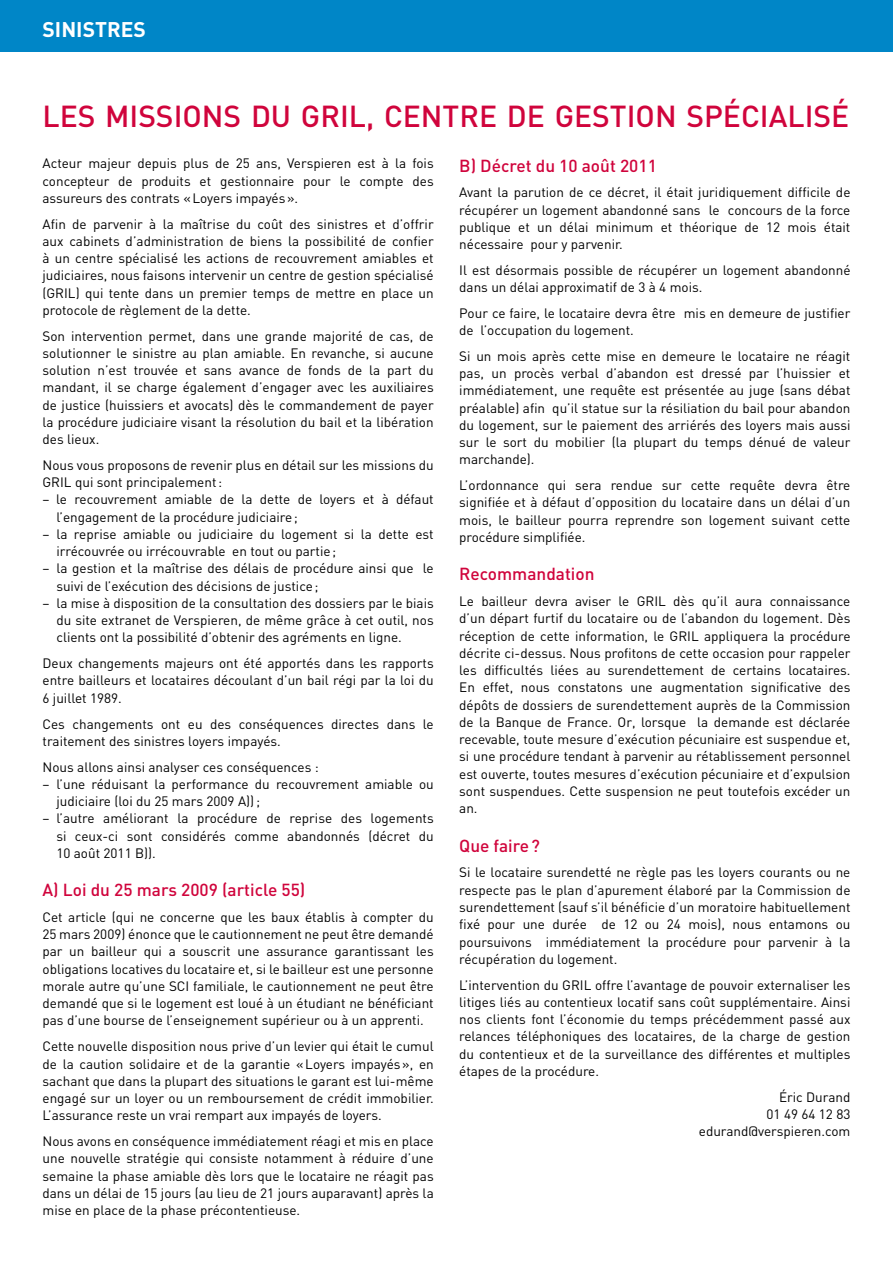
<style>
.page{position:relative;width:893px;height:1263px;background:#fff}
.page>*{position:absolute;margin:0;border:0;box-sizing:border-box;transform-origin:0 0}
.t1{font:500 30px "DIN";color:#d0043c}
.t2{font:700 21px "DIN";color:#fff}
.t3{font:500 17.25px "DIN";color:#d0043c}
.t4{font:13.5px/17.2px "DIN";color:#000;text-align:justify}
</style>
<div class="page">
<div style="left:0;top:0;width:893px;height:51px;background:#0086c7"></div>
<h2 class="t2" style="left:43px;top:15px;width:12px">SINIS</h2>
<h2 class="t2" style="left:95px;top:15px;width:26px">TRES</h2>
<h1 class="t1" style="left:43px;top:97px;width:808px">Les missions du GRI L, centre de gestion spécialisé</h1>
<p class="t4" style="left:43px;top:155px;width:393px">Acteur majeur depuis plus de 25 ans, Verspieren est à la fois concepteur de produits et gestionnaire pour le compte des assureurs des contrats «Loyers impayés».</p>
<p class="t4" style="left:43px;top:215px;width:393px">Afin de parvenir à la maîtrise du coût des sinistres et d’offrir aux cabinets d’administration de biens la possibilité de confier à un centre spécialisé les actions de recouvrement amiables et judiciaires, nous faisons intervenir un centre de gestion spécialisé (GRIL) qui tente dans un premier temps de mettre en place un protocole de règlement de la dette.</p>
<p class="t4" style="left:43px;top:327px;width:393px">Son intervention permet, dans une grande majorité de cas, de solutionner le sinistre au plan amiable. En revanche, si aucune solution n’est trouvée et sans avance de fonds de la part du mandant, il se charge également d’engager avec les auxiliaires de justice (huissiers et avocats) dès le commandement de payer la procédure judiciaire visant la résolution du bail et la libération des lieux.</p>
<p class="t4" style="left:43px;top:456px;width:393px">Nous vous proposons de revenir plus en détail sur les missions du<br>GRIL qui sont principalement:</p>
<p class="t4" style="left:56px;top:491px;width:379px;text-indent:-14px">– le recouvrement amiable de la dette de loyers et à défaut l’engagement de la procédure judiciaire;</p>
<p class="t4" style="left:56px;top:525px;width:379px;text-indent:-14px">– la reprise amiable ou judiciaire du logement si la dette est irrécouvrée ou irrécouvrable en tout ou partie;</p>
<p class="t4" style="left:56px;top:560px;width:379px;text-indent:-14px">– la gestion et la maîtrise des délais de procédure ainsi que le suivi de l’exécution des décisions de justice;</p>
<p class="t4" style="left:56px;top:594px;width:379px;text-indent:-14px">– la mise à disposition de la consultation des dossiers par le biais du site extranet de Verspieren, de même grâce à cet outil, nos clients ont la possibilité d’obtenir des agréments en ligne.</p>
<p class="t4" style="left:43px;top:654px;width:393px">Deux changements majeurs ont été apportés dans les rapports entre bailleurs et locataires découlant d’un bail régi par la loi du 6 juillet 1989.</p>
<p class="t4" style="left:43px;top:715px;width:393px">Ces changements ont eu des conséquences directes dans le traitement des sinistres loyers impayés.</p>
<p class="t4" style="left:43px;top:758px;width:278px">Nous allons ainsi analyser ces conséquences :</p>
<p class="t4" style="left:56px;top:775px;width:379px;text-indent:-14px">– l’une réduisant la performance du recouvrement amiable ou judiciaire (loi du 25 mars 2009 A));</p>
<p class="t4" style="left:56px;top:809px;width:379px;text-indent:-14px">– l’autre améliorant la procédure de reprise des logements si ceux-ci sont considérés comme abandonnés (décret du 10 août 2011 B)).</p>
<p class="t3" style="left:43px;top:879px;width:264px">A) Loi du 25 mars 2009 (article 55)</p>
<p class="t4" style="left:43px;top:908px;width:393px">Cet article (qui ne concerne que les baux établis à compter du 25 mars 2009) énonce que le cautionnement ne peut être demandé par un bailleur qui a souscrit une assurance garantissant les obligations locatives du locataire et, si le bailleur est une personne morale autre qu’une SCI familiale, le cautionnement ne peut être demandé que si le logement est loué à un étudiant ne bénéficiant pas d’une bourse de l’enseignement supérieur ou à un apprenti.</p>
<p class="t4" style="left:43px;top:1037px;width:393px">Cette nouvelle disposition nous prive d’un levier qui était le cumul de la caution solidaire et de la garantie «Loyers impayés», en sachant que dans la plupart des situations le garant est lui-même engagé sur un loyer ou un remboursement de crédit immobilier.<br>L’assurance reste un vrai rempart aux impayés de loyers.</p>
<p class="t4" style="left:43px;top:1132px;width:393px">Nous avons en conséquence immédiatement réagi et mis en place une nouvelle stratégie qui consiste notamment à réduire d’une semaine la phase amiable dès lors que le locataire ne réagit pas dans un délai de 15 jours (au lieu de 21 jours auparavant) après la mise en place de la phase précontentieuse.</p>
<p class="t3" style="left:459px;top:154px;width:199px">B) Décret du 10 août 2011</p>
<p class="t4" style="left:459px;top:184px;width:393px">Avant la parution de ce décret, il était juridiquement difficile de récupérer un logement abandonné sans le concours de la force publique et un délai minimum et théorique de 12 mois était nécessaire pour y parvenir.</p>
<p class="t4" style="left:459px;top:261px;width:393px">Il est désormais possible de récupérer un logement abandonné dans un délai approximatif de 3 à 4 mois.</p>
<p class="t4" style="left:459px;top:304px;width:393px">Pour ce faire, le locataire devra être mis en demeure de justifier de l’occupation du logement.</p>
<p class="t4" style="left:459px;top:347px;width:393px">Si un mois après cette mise en demeure le locataire ne réagit pas, un procès verbal d’abandon est dressé par l’huissier et immédiatement, une requête est présentée au juge (sans débat préalable) afin qu’il statue sur la résiliation du bail pour abandon du logement, sur le paiement des arriérés des loyers mais aussi sur le sort du mobilier (la plupart du temps dénué de valeur marchande).</p>
<p class="t4" style="left:459px;top:476px;width:393px">L’ordonnance qui sera rendue sur cette requête devra être signifiée et à défaut d’opposition du locataire dans un délai d’un mois, le bailleur pourra reprendre son logement suivant cette procédure simplifiée.</p>
<p class="t3" style="left:459px;top:563px;width:137px">Recommandation</p>
<p class="t4" style="left:459px;top:592px;width:393px">Le bailleur devra aviser le GRIL dès qu’il aura connaissance d’un départ furtif du locataire ou de l’abandon du logement. Dès réception de cette information, le GRIL appliquera la procédure décrite ci-dessus. Nous profitons de cette occasion pour rappeler les difficultés liées au surendettement de certains locataires.<br>En effet, nous constatons une augmentation significative des dépôts de dossiers de surendettement auprès de la Commission de la Banque de France. Or, lorsque la demande est déclarée recevable, toute mesure d’exécution pécuniaire est suspendue et, si une procédure tendant à parvenir au rétablissement personnel est ouverte, toutes mesures d’exécution pécuniaire et d’expulsion sont suspendues. Cette suspension ne peut toutefois excéder un an.</p>
<p class="t3" style="left:459px;top:834px;width:82px">Que faire?</p>
<p class="t4" style="left:459px;top:864px;width:393px">Si le locataire surendetté ne règle pas les loyers courants ou ne respecte pas le plan d’apurement élaboré par la Commission de surendettement (sauf s’il bénéficie d’un moratoire habituellement fixé pour une durée de 12 ou 24 mois), nous entamons ou poursuivons immédiatement la procédure pour parvenir à la récupération du logement.</p>
<p class="t4" style="left:459px;top:976px;width:393px">L’intervention du GRIL offre l’avantage de pouvoir externaliser les litiges liés au contentieux locatif sans coût supplémentaire. Ainsi nos clients font l’économie du temps précédemment passé aux relances téléphoniques des locataires, de la charge de gestion du contentieux et de la surveillance des différentes et multiples étapes de la procédure.</p>
<p class="t4" style="left:699px;top:1088px;width:153px;text-align:right">éric Durand<br>01 49 64 12 83 edurand@verspieren.com</p>
</div>
